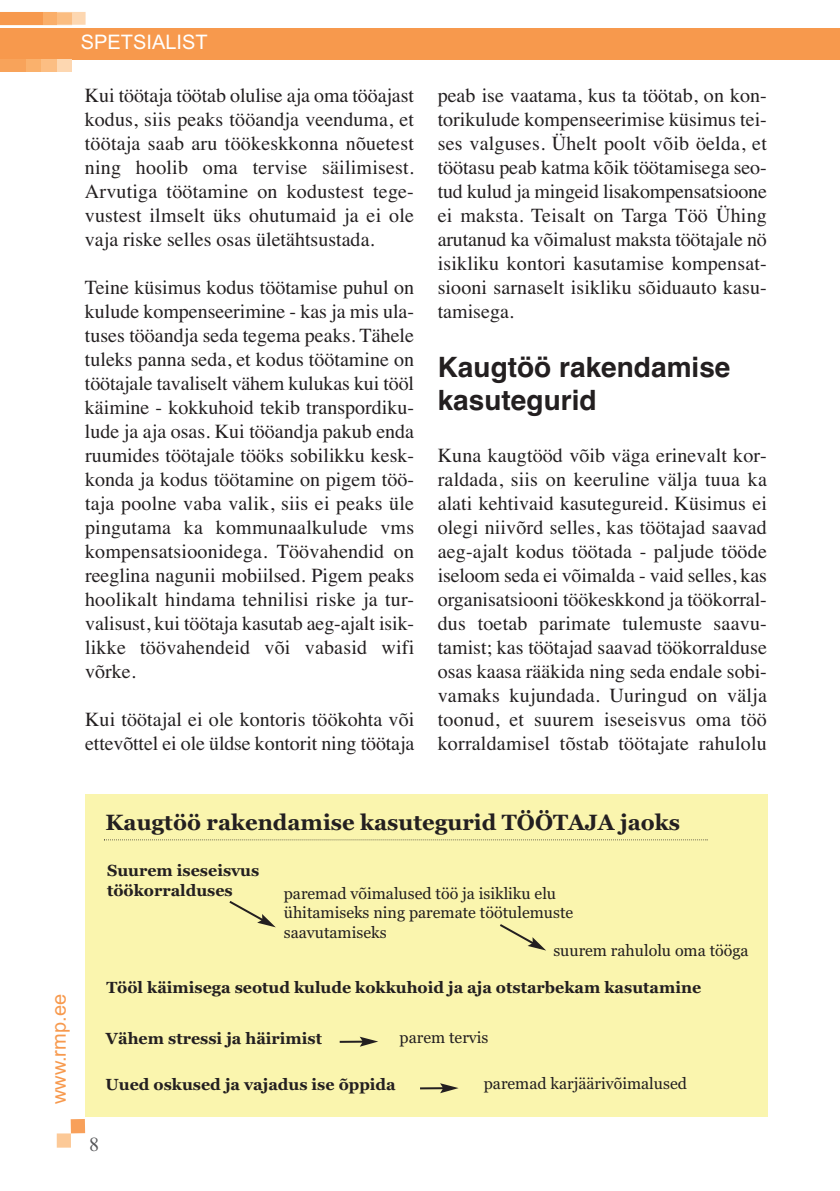
<style>
.page{position:relative;width:840px;height:1191px;background:#fff}
.page>*{position:absolute;margin:0;border:0;box-sizing:border-box;transform-origin:0 0}
.t1{font:700 28px/33.6px "Helvetica";color:#231f20}
.t2{font:700 22px "Georgia";color:#231f20}
.t3{font:20px/24px "Times";letter-spacing:.005em;color:#231f20;text-align:justify}
.t4{font:20px "Arial";color:#fff}
.t5{font:20px "Arial";color:#f7994d}
.t6{font:20px "Times New Roman";color:#57585a}
.t7{font:700 16px/19.2px "Georgia";color:#231f20}
.t8{font:16px "Georgia";color:#231f20}
</style>
<div class="page">
<div style="left:0;top:28px;width:839px;height:31px;background:#f7994d"></div>
<div style="left:57px;top:59px;width:15px;height:13px;background:#fdd7b1"></div>
<div style="left:41px;top:59px;width:16px;height:13px;background:#fcbe83"></div>
<svg style="left:57px;top:12px;width:28px;height:13px"></svg>
<div style="left:0;top:12px;width:57px;height:13px;background:#faae69"></div>
<div style="left:0;top:12px;width:42px;height:13px;background:#f7994d"></div>
<div style="left:25px;top:59px;width:16px;height:13px;background:#fab16c"></div>
<div style="left:0;top:59px;width:25px;height:13px;background:#f8a35a"></div>
<div style="left:57px;top:1133px;width:14px;height:14px;background:#fcc997"></div>
<div style="left:71px;top:1119px;width:14px;height:14px;background:#f8a05a"></div>
<div style="left:85px;top:794px;width:682px;height:323px;background:#faf5ae"></div>
<svg style="left:229px;top:901px;width:46px;height:26px"></svg>
<svg style="left:500px;top:924px;width:46px;height:26px"></svg>
<svg style="left:339px;top:1036px;width:39px;height:10px"></svg>
<svg style="left:420px;top:1083px;width:38px;height:10px"></svg>
<svg style="left:104px;top:839px;width:603px;height:1px"></svg>
<p class="t4" style="left:81px;top:30px;width:128px">SPETSIALIST</p>
<p class="t3" style="left:85px;top:83px;width:330px">Kui töötaja töötab olulise aja oma tööajast kodus, siis peaks tööandja veenduma, et töötaja saab aru töökeskkonna nõuetest ning hoolib oma tervise säilimisest.<br>Arvutiga töötamine on kodustest tege&shy;vustest ilmselt üks ohutumaid ja ei ole vaja riske selles osas ületähtsustada.</p>
<p class="t3" style="left:85px;top:275px;width:331px">Teine küsimus kodus töötamise puhul on kulude kompenseerimine - kas ja mis ula&shy;tuses tööandja seda tegema peaks. Tähele tuleks panna seda, et kodus töötamine on töötajale tavaliselt vähem kulukas kui tööl käimine - kokkuhoid tekib transpordiku&shy;lude ja aja osas. Kui tööandja pakub enda ruumides töötajale tööks sobilikku kesk&shy;konda ja kodus töötamine on pigem töö&shy;taja poolne vaba valik, siis ei peaks üle pingutama ka kommunaalkulude vms kompensatsioonidega. Töövahendid on reeglina nagunii mobiilsed. Pigem peaks hoolikalt hindama tehnilisi riske ja tur&shy;valisust, kui töötaja kasutab aeg-ajalt isik&shy;likke töövahendeid või vabasid wifi võrke.</p>
<p class="t3" style="left:85px;top:707px;width:330px">Kui töötajal ei ole kontoris töökohta või ettevõttel ei ole üldse kontorit ning töötaja</p>
<p class="t3" style="left:437px;top:83px;width:330px">peab ise vaatama, kus ta töötab, on kon&shy;torikulude kompenseerimise küsimus tei&shy;ses valguses. Ühelt poolt võib öelda, et töötasu peab katma kõik töötamisega seo&shy;tud kulud ja mingeid lisakompensatsioone ei maksta. Teisalt on Targa Töö Ühing arutanud ka võimalust maksta töötajale nö isikliku kontori kasutamise kompensat&shy;siooni sarnaselt isikliku sõiduauto kasu&shy;tamisega.</p>
<h1 class="t1" style="left:437px;top:350px;width:294px">Kaugtöö rakendamise kasutegurid</h1>
<p class="t3" style="left:437px;top:443px;width:330px">Kuna kaugtööd võib väga erinevalt kor&shy;raldada, siis on keeruline välja tuua ka alati kehtivaid kasutegureid. Küsimus ei olegi niivõrd selles, kas töötajad saavad aeg-ajalt kodus töötada - paljude tööde iseloom seda ei võimalda - vaid selles, kas organisatsiooni töökeskkond ja töökorral&shy;dus toetab parimate tulemuste saavu&shy;tamist; kas töötajad saavad töökorralduse osas kaasa rääkida ning seda endale sobi&shy;vamaks kujundada. Uuringud on välja toonud, et suurem iseseisvus oma töö korraldamisel tõstab töötajate rahulolu</p>
<p class="t5" style="left:47px;top:1104px;width:112px;rotate:-90deg">www.rmp.ee</p>
<p class="t2" style="left:105px;top:809px;width:575px">Kaugtöö rakendamise kasutegurid TÖÖTAJA jaoks</p>
<p class="t7" style="left:107px;top:861px;width:154px">Suurem iseseisvus töökorralduses</p>
<p class="t8" style="left:283px;top:884px;width:274px">paremad võimalused töö ja isikliku elu</p>
<p class="t8" style="left:283px;top:903px;width:291px">ühitamiseks ning paremate töötulemuste</p>
<p class="t8" style="left:283px;top:922px;width:104px">saavutamiseks</p>
<p class="t8" style="left:553px;top:941px;width:197px">suurem rahulolu oma tööga</p>
<p class="t7" style="left:106px;top:978px;width:596px">Tööl käimisega seotud kulude kokkuhoid ja aja otstarbekam kasutamine</p>
<p class="t7" style="left:106px;top:1029px;width:217px">Vähem stressi ja häirimist</p>
<p class="t7" style="left:105px;top:1074px;width:291px">Uued oskused ja vajadus ise õppida</p>
<p class="t8" style="left:399px;top:1027px;width:90px">parem tervis</p>
<p class="t8" style="left:483px;top:1073px;width:204px">paremad karjäärivõimalused</p>
<p class="t6" style="left:89px;top:1132px;width:11px">8</p>
</div>
